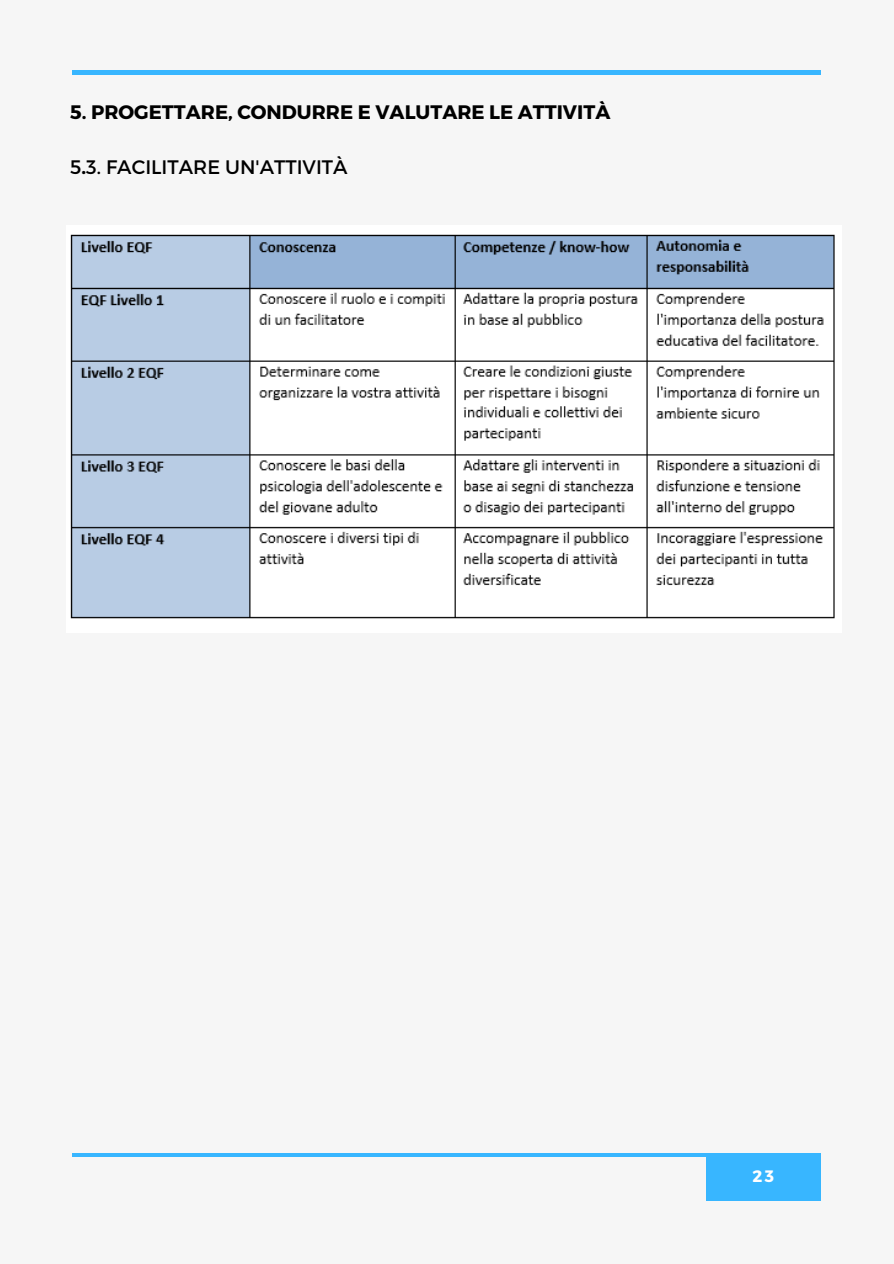
<style>
.page{position:relative;width:894px;height:1264px;background:#fff}
.page>*{position:absolute;margin:0;border:0;box-sizing:border-box;transform-origin:0 0}
.t1{font:700 19.5px "Montserrat";color:#000}
.t2{font:19.5px "Montserrat";color:#000}
.t3{font:700 16.5px "Montserrat";color:#fff}
.s1{font-weight:700}
</style>
<div class="page">
<div style="left:0;top:0;width:893px;height:1263px;background:#f6f6f6"></div>
<hr style="left:72px;top:71px;width:748px;height:3px;background:#38b6ff">
<div style="left:705px;top:1153px;width:115px;height:46px;background:#38b6ff"></div>
<hr style="left:72px;top:1153px;width:748px;height:3px;background:#38b6ff">
<img style="left:70px;top:234px;width:765px;height:385px">
<p class="t1" style="left:70px;top:100px;width:541px">5. PROGETTARE, CONDURRE E VALUTARE LE ATTIVITÀ</p>
<p class="t2" style="left:70px;top:154px;width:279px">5<span class="s1">.</span>3. FACILITARE UN'ATTIVITÀ</p>
<p class="t3" style="left:752px;top:1165px;width:23px">23</p>
</div>
